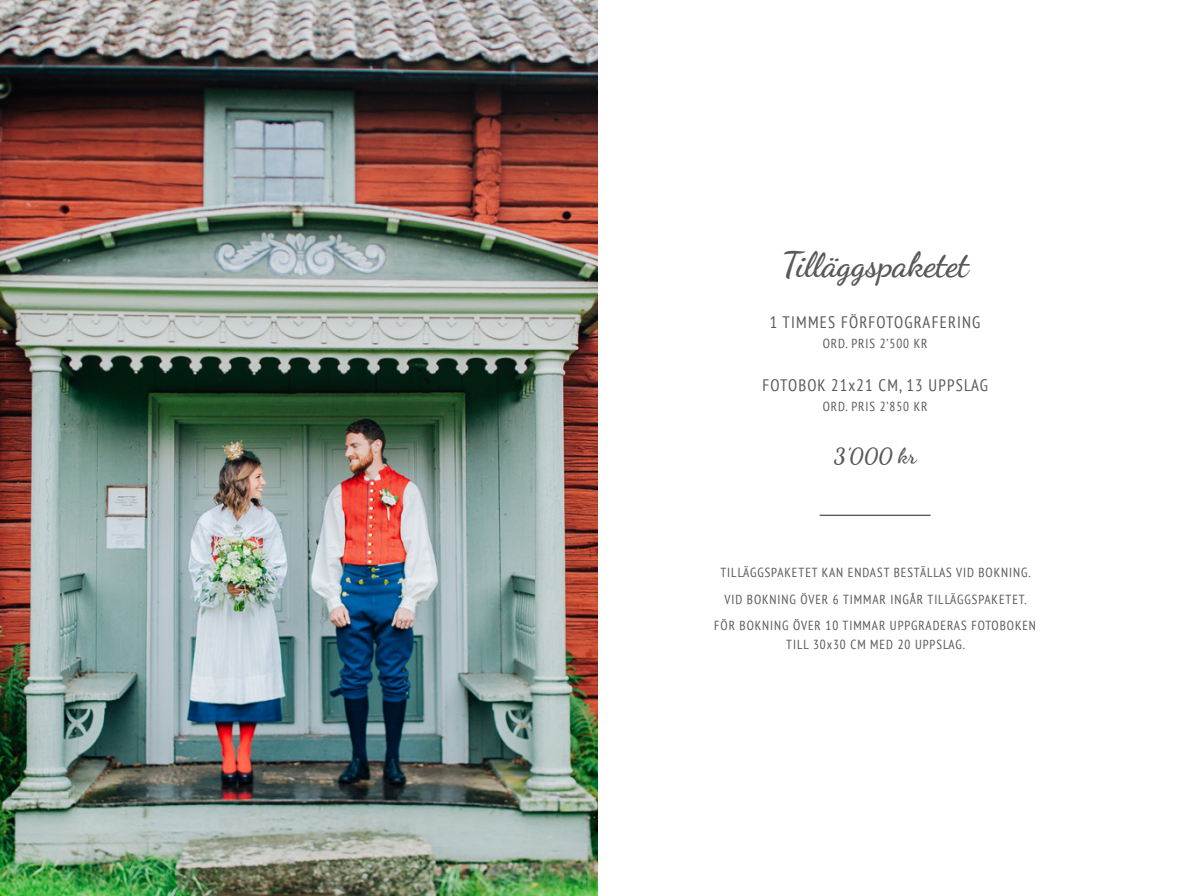
<style>
.page{position:relative;width:1196px;height:896px;background:#fff}
.page>*{position:absolute;margin:0;border:0;box-sizing:border-box;transform-origin:0 0}
.t1{font:700 35px "Dancing Script";color:#58595b}
.t2{font:700 21.88px "Dancing Script";color:#58595b}
.t3{font:condensed 16.62px "PT Sans";letter-spacing:.07em;color:#58595b}
.t4{font:condensed 13.12px/26.2px "PT Sans";letter-spacing:.07em;color:#58595b;text-align:center}
</style>
<div class="page">
<hr style="left:819px;top:515px;width:111px;height:1px;background:#333">
<img style="left:0;top:0;width:598px;height:896px">
<h1 class="t1" style="left:781px;top:243px;width:189px">Tilläggspaketet</h1>
<p class="t3" style="left:769px;top:312px;width:212px">1 TIMMES FÖRFOTOGRAFERING</p>
<p class="t4" style="left:822px;top:330px;width:106px">ORD. PRIS 2’500 KR</p>
<p class="t3" style="left:762px;top:375px;width:227px">FOTOBOK 21x21 CM, 13 UPPSLAG</p>
<p class="t4" style="left:822px;top:393px;width:106px">ORD. PRIS 2’850 KR</p>
<h2 class="t2" style="left:833px;top:442px;width:84px">3’000 kr</h2>
<p class="t4" style="left:714px;top:559px;width:323px">TILLÄGGSPAKETET KAN ENDAST BESTÄLLAS VID BOKNING.<br>VID BOKNING ÖVER 6 TIMMAR INGÅR TILLÄGGSPAKETET.<br>FÖR BOKNING ÖVER 10 TIMMAR UPPGRADERAS FOTOBOKEN</p>
<p class="t4" style="left:786px;top:631px;width:180px">TILL 30x30 CM MED 20 UPPSLAG.</p>
</div>
